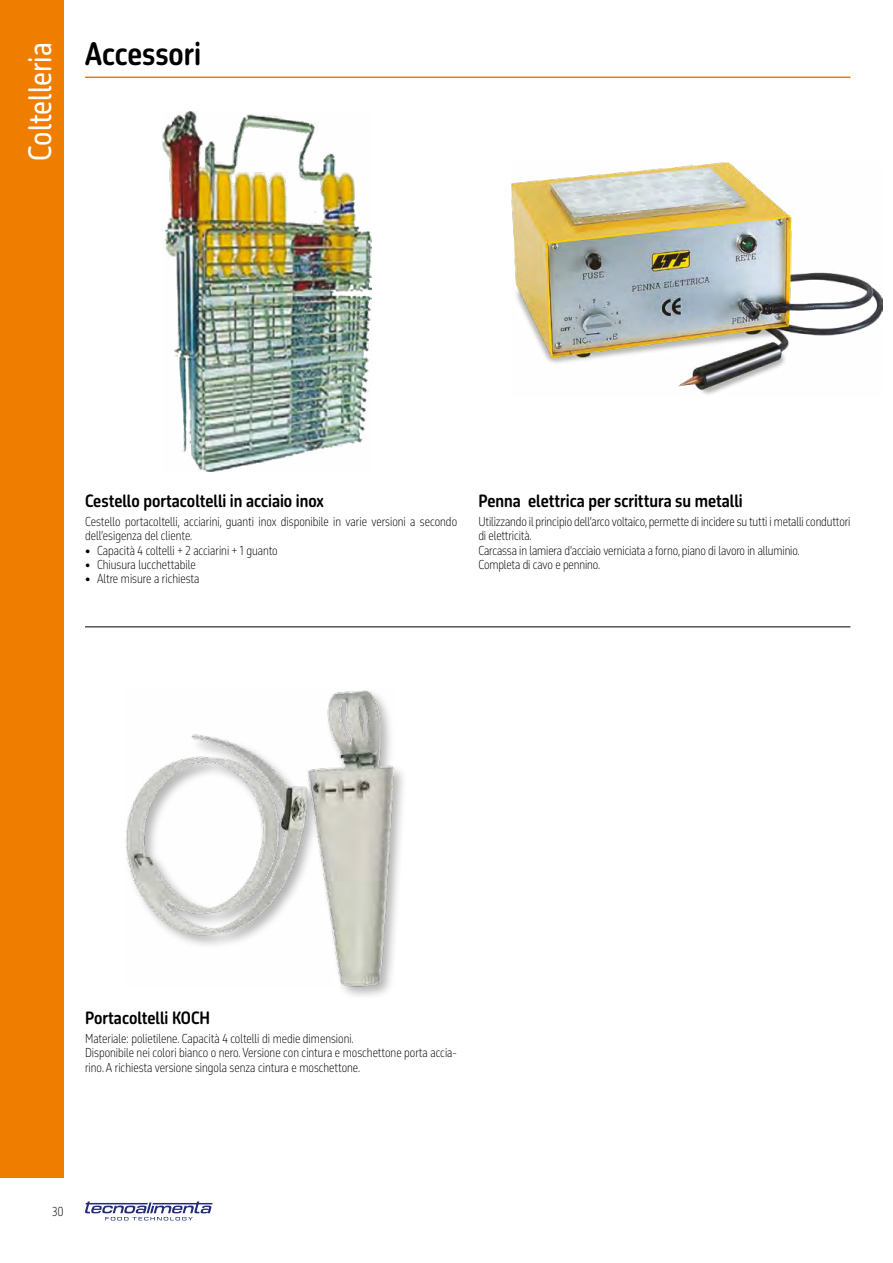
<style>
.page{position:relative;width:893px;height:1263px;background:#fff}
.page>*{position:absolute;margin:0;border:0;box-sizing:border-box;transform-origin:0 0}
.t1{font:30px "October Condensed DL";color:#fff}
.t2{font:700 30px "October Condensed DL";color:#000}
.t3{font:700 16.5px "October Condensed DL";color:#000}
.t4{font:200 12px/14.4px "October Condensed DL";color:#000}
</style>
<div class="page">
<svg style="left:85px;top:1201px;width:128px;height:19px"></svg>
<div style="left:0;top:0;width:64px;height:1178px;background:#ef7d00"></div>
<hr style="left:85px;top:77px;width:765px;height:1px;background:#ef7d00">
<img style="left:162px;top:112px;width:209px;height:360px">
<img style="left:511px;top:162px;width:372px;height:233px">
<div style="left:124px;top:688px;width:284px;height:312px;background:#000;opacity:.3"></div>
<img style="left:125px;top:689px;width:270px;height:298px">
<hr style="left:85px;top:626px;width:765px;height:1px;background:#000">
<h1 class="t1" style="left:21px;top:161px;width:119px;rotate:-90deg">Coltelleria</h1>
<h1 class="t2" style="left:85px;top:35px;width:118px">Accessori</h1>
<h2 class="t3" style="left:85px;top:490px;width:240px">Cestello portacoltelli in acciaio inox</h2>
<p class="t4" style="left:85px;top:514px;width:374px">Cestello portacoltelli, acciarini, guanti inox disponibile in varie versioni a secondo dell’esigenza del cliente.</p>
<p class="t4" style="left:85px;top:543px;width:194px">• Capacità 4 coltelli + 2 acciarini + 1 guanto</p>
<p class="t4" style="left:85px;top:557px;width:112px">• Chiusura lucchettabile</p>
<p class="t4" style="left:85px;top:572px;width:116px">• Altre misure a richiesta</p>
<h2 class="t3" style="left:478px;top:490px;width:266px">Penna elettrica per scrittura su metalli</h2>
<p class="t4" style="left:478px;top:514px;width:374px">Utilizzando il principio dell’arco voltaico, permette di incidere su tutti i metalli conduttori di elettricità.<br>Carcassa in lamiera d’acciaio verniciata a forno, piano di lavoro in alluminio.<br>Completa di cavo e pennino.</p>
<h2 class="t3" style="left:85px;top:1007px;width:127px">Portacoltelli KOCH</h2>
<p class="t4" style="left:85px;top:1031px;width:374px">Materiale: polietilene. Capacità 4 coltelli di medie dimensioni.<br>Disponibile nei colori bianco o nero. Versione con cintura e moschettone porta accia&shy;rino. A richiesta versione singola senza cintura e moschettone.</p>
<p class="t4" style="left:52px;top:1204px;width:13px">30</p>
</div>
